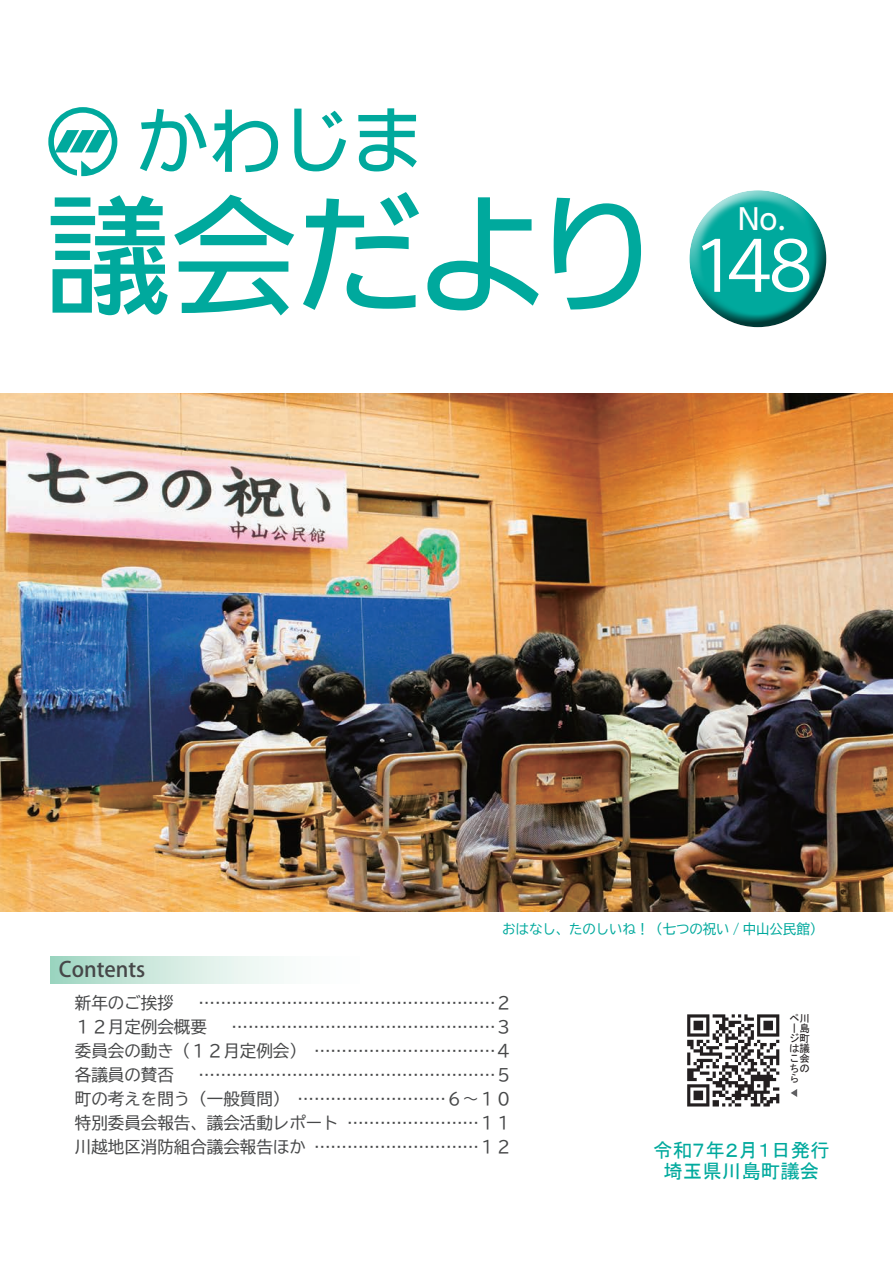
<style>
.page{position:relative;width:893px;height:1263px;background:#fff}
.page>*{position:absolute;margin:0;border:0;box-sizing:border-box;transform-origin:0 0}
.t1{font:126px "DFUD Gothic W6 WING RKSJ H";letter-spacing:-.025em;color:#00a99d}
.t2{font:71.55px "DFUD Gothic W6 WING RKSJ H";color:#00a99d}
.t3{font:69px "Koz Go Pro";color:#fff}
.t4{font:28.5px "DFUD Gothic W6 WING RKSJ H";color:#fff}
.t5{font:500 21px "Koz Go Pro";color:#464748}
.t6{font:19.5px/21px "MS P Gothic";color:#00a99d;text-align:center}
.t7{font:16.5px/24px "BIZ UD Gothic";color:#464748}
.t8{font:13.5px "BIZ UD Gothic";letter-spacing:-.01em;color:#00a99d}
.t9{font:10.5px/9.9px "MS Gothic";color:#231f20;text-align:justify}
</style>
<div class="page">
<svg style="left:687px;top:1014px;width:92px;height:92px"></svg>
<svg style="left:791px;top:1089px;width:6px;height:8px"></svg>
<div style="left:688px;top:189px;width:138px;height:109px;background:#fff;opacity:.75"></div>
<div style="left:688px;top:211px;width:140px;height:118px;background:#231f20;opacity:.75"></div>
<svg style="left:50px;top:956px;width:234px;height:27px;background:#cfe9df"></svg>
<svg style="left:48px;top:107px;width:69px;height:69px"></svg>
<img style="left:0;top:393px;width:893px;height:519px">
<h2 class="t2" style="left:136px;top:92px;width:288px">かわじま</h2>
<h1 class="t1" style="left:45px;top:170px;width:613px">議会だより</h1>
<h3 class="t4" style="left:738px;top:200px;width:49px">No.</h3>
<h3 class="t3" style="left:680px;top:221px;width:146px">１４８</h3>
<p class="t5" style="left:59px;top:955px;width:88px">Contents</p>
<p class="t8" style="left:502px;top:922px;width:322px">おはなし、たのしいね！（七つの祝い / 中山公民館）</p>
<p class="t7" style="left:75px;top:991px;width:266px">新年のご挨拶<br>１２月定例会概要<br>委員会の動き（１２月定例会(<br>各議員の賛否<br>町の考えを問う（一般質問(<br>特別委員会報告、議会活動レポート川越地区消防組合議会報告ほか</p>
<p class="t7" style="left:199px;top:991px;width:315px;text-align:right">......................................................２................................................３.................................４......................................................５...........................６~１０........................１１..............................１２</p>
<p class="t9" style="left:789px;top:1014px;width:22px">ペ川ー島ジ町は議こ会ちのら</p>
<p class="t6" style="left:653px;top:1139px;width:178px">令和７年２月１日発行埼玉県川島町議会</p>
</div>
